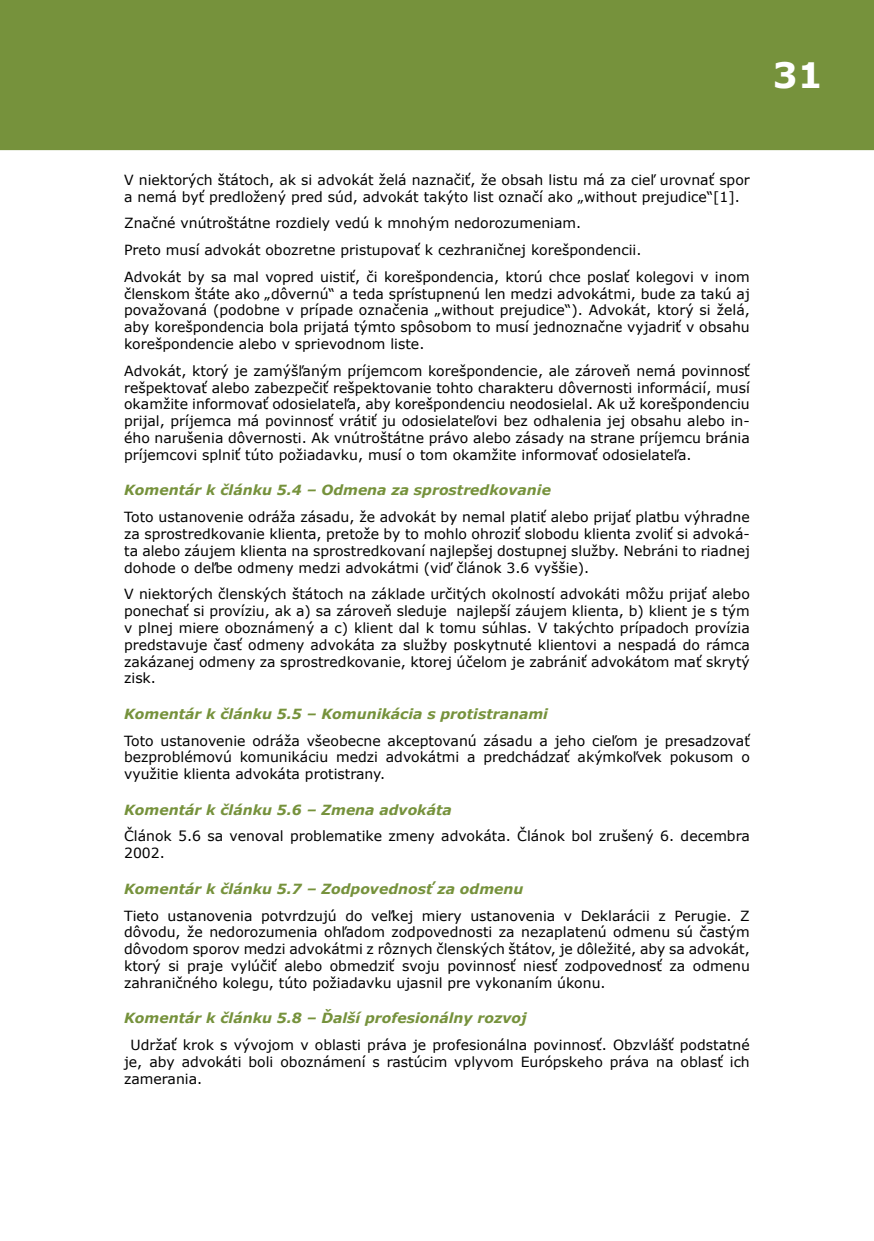
<style>
.page{position:relative;width:874px;height:1241px;background:#fff}
.page>*{position:absolute;margin:0;border:0;box-sizing:border-box;transform-origin:0 0}
.t1{font:700 35px "Verdana";color:#fff}
.t2{font:14px/16.8px "Verdana";color:#000;text-align:justify}
.t3{font:italic 700 14px "Verdana";color:#76923c}
</style>
<div class="page">
<div style="left:0;top:0;width:873px;height:150px;background:#76923c"></div>
<h1 class="t1" style="left:772px;top:50px;width:51px">31</h1>
<p class="t2" style="left:124px;top:171px;width:627px">V niektorých štátoch, ak si advokát želá naznačiť, že obsah listu má za cieľ urovnať spor a nemá byť predložený pred súd, advokát takýto list označí ako „without prejudice“[1].</p>
<p class="t2" style="left:124px;top:210px;width:627px;line-height:26.8px;text-align:left">Značné vnútroštátne rozdiely vedú k mnohým nedorozumeniam.<br>Preto musí advokát obozretne pristupovať k cezhraničnej korešpondencii.<br>Advokát by sa mal vopred uistiť, či korešpondencia, ktorú chce poslať kolegovi v inom</p>
<p class="t2" style="left:124px;top:285px;width:627px">členskom štáte ako „dôvernú“ a teda sprístupnenú len medzi advokátmi, bude za takú aj považovaná (podobne v prípade označenia „without prejudice“). Advokát, ktorý si želá, aby korešpondencia bola prijatá týmto spôsobom to musí jednoznačne vyjadriť v obsahu korešpondencie alebo v sprievodnom liste.</p>
<p class="t2" style="left:124px;top:362px;width:627px">Advokát, ktorý je zamýšľaným príjemcom korešpondencie, ale zároveň nemá povinnosť rešpektovať alebo zabezpečiť rešpektovanie tohto charakteru dôvernosti informácií, musí okamžite informovať odosielateľa, aby korešpondenciu neodosielal. Ak už korešpondenciu prijal, príjemca má povinnosť vrátiť ju odosielateľovi bez odhalenia jej obsahu alebo in&shy;ého narušenia dôvernosti. Ak vnútroštátne právo alebo zásady na strane príjemcu bránia príjemcovi splniť túto požiadavku, musí o tom okamžite informovať odosielateľa.</p>
<p class="t3" style="left:124px;top:480px;width:428px">Komentár k článku 5.4 – Odmena za sprostredkovanie</p>
<p class="t2" style="left:124px;top:508px;width:627px">Toto ustanovenie odráža zásadu, že advokát by nemal platiť alebo prijať platbu výhradne za sprostredkovanie klienta, pretože by to mohlo ohroziť slobodu klienta zvoliť si advoká&shy;ta alebo záujem klienta na sprostredkovaní najlepšej dostupnej služby. Nebráni to riadnej dohode o deľbe odmeny medzi advokátmi (viď článok 3.6 vyššie).</p>
<p class="t2" style="left:124px;top:585px;width:627px">V niektorých členských štátoch na základe určitých okolností advokáti môžu prijať alebo ponechať si províziu, ak a) sa zároveň sleduje najlepší záujem klienta, b) klient je s tým v plnej miere oboznámený a c) klient dal k tomu súhlas. V takýchto prípadoch provízia predstavuje časť odmeny advokáta za služby poskytnuté klientovi a nespadá do rámca zakázanej odmeny za sprostredkovanie, ktorej účelom je zabrániť advokátom mať skrytý zisk.</p>
<p class="t3" style="left:124px;top:703px;width:425px">Komentár k článku 5.5 – Komunikácia s protistranami</p>
<p class="t2" style="left:124px;top:731px;width:627px">Toto ustanovenie odráža všeobecne akceptovanú zásadu a jeho cieľom je presadzovať bezproblémovú komunikáciu medzi advokátmi a predchádzať akýmkoľvek pokusom o využitie klienta advokáta protistrany.</p>
<p class="t3" style="left:124px;top:799px;width:329px">Komentár k článku 5.6 – Zmena advokáta</p>
<p class="t2" style="left:124px;top:827px;width:627px">Článok 5.6 sa venoval problematike zmeny advokáta. Článok bol zrušený 6. decembra<br>2002.</p>
<p class="t3" style="left:124px;top:878px;width:400px">Komentár k článku 5.7 – Zodpovednosť za odmenu</p>
<p class="t2" style="left:124px;top:906px;width:627px">Tieto ustanovenia potvrdzujú do veľkej miery ustanovenia v Deklarácii z Perugie. Z dôvodu, že nedorozumenia ohľadom zodpovednosti za nezaplatenú odmenu sú častým dôvodom sporov medzi advokátmi z rôznych členských štátov, je dôležité, aby sa advokát, ktorý si praje vylúčiť alebo obmedziť svoju povinnosť niesť zodpovednosť za odmenu zahraničného kolegu, túto požiadavku ujasnil pre vykonaním úkonu.</p>
<p class="t3" style="left:124px;top:1008px;width:404px">Komentár k článku 5.8 – Ďalší profesionálny rozvoj</p>
<p class="t2" style="left:124px;top:1036px;width:627px;text-indent:6px">Udržať krok s vývojom v oblasti práva je profesionálna povinnosť. Obzvlášť podstatné je, aby advokáti boli oboznámení s rastúcim vplyvom Európskeho práva na oblasť ich zamerania.</p>
</div>
